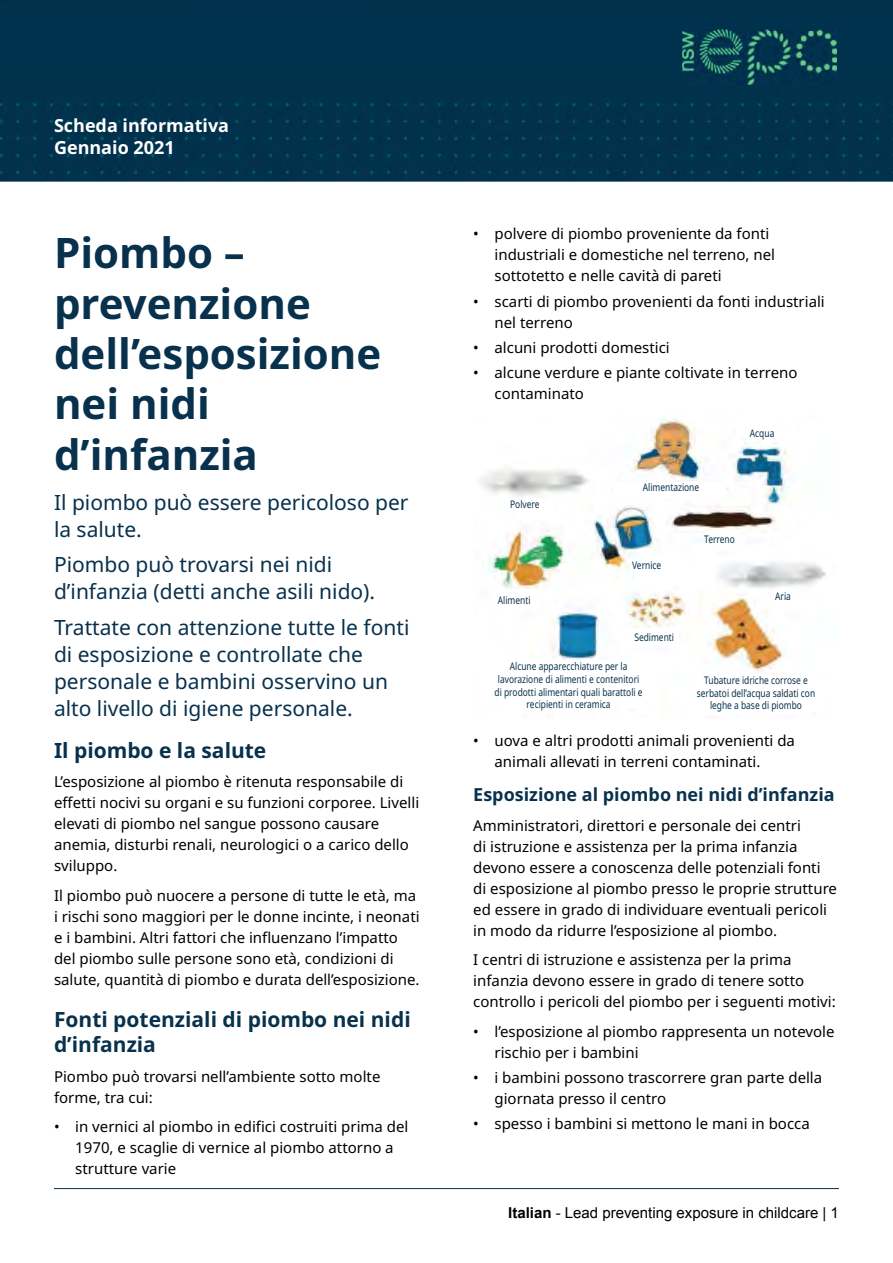
<style>
.page{position:relative;width:893px;height:1263px;background:#fff}
.page>*{position:absolute;margin:0;border:0;box-sizing:border-box;transform-origin:0 0}
.Head1{font:700 42px/50.4px "Noto Sans";color:#08314d}
.Intro{font:21px/27px "Noto Sans";color:#08314d}
.t1{font:700 21px/25.2px "Noto Sans";color:#08314d}
.Sub_1{font:700 18px "Noto Sans";color:#08314d}
.t2{font:700 18px "Noto Sans";color:#fff}
.Text{font:15px/21px "Noto Sans";color:#000}
.t3{font:15px "Arial";color:#000}
.Captions{font:10.5px/12.6px "Noto Sans";color:#08314d;text-align:center;scale:.8 1}
.s1{font-weight:700}
</style>
<div class="page">
<hr style="left:54px;top:1188px;width:785px;height:1px;background:#08314d">
<div style="left:0;top:0;width:893px;height:182px;background:#01324d"></div>
<img style="left:682px;top:29px;width:155px;height:55px">
<img style="left:480px;top:419px;width:346px;height:255px">
<div style="left:503px;top:661px;width:155px;height:47px;background:#fff"></div>
<div style="left:519px;top:499px;width:34px;height:21px;background:#fff"></div>
<div style="left:507px;top:590px;width:35px;height:19px;background:#fff"></div>
<div style="left:634px;top:567px;width:33px;height:18px;background:#fff"></div>
<div style="left:774px;top:593px;width:25px;height:16px;background:#fff"></div>
<div style="left:711px;top:530px;width:30px;height:21px;background:#fff"></div>
<div style="left:613px;top:482px;width:113px;height:17px;background:#fff"></div>
<div style="left:627px;top:628px;width:52px;height:17px;background:#fff"></div>
<div style="left:736px;top:416px;width:44px;height:21px;background:#fff"></div>
<p class="t2" style="left:54px;top:113px;width:177px">Scheda informativa</p>
<p class="t2" style="left:54px;top:134px;width:122px">Gennaio 2021</p>
<p class="Head1" style="left:54px;top:229px;width:329px">Piombo – prevenzione dell’esposizione nei nidi d’infanzia</p>
<p class="Intro" style="left:54px;top:489px;width:356px">Il piombo può essere pericoloso per la salute.</p>
<p class="Intro" style="left:54px;top:551px;width:323px">Piombo può trovarsi nei nidi d’infanzia (detti anche asili nido .(</p>
<p class="Intro" style="left:54px;top:614px;width:357px">Trattate con attenzione tutte le fonti di esposizione e controllate che personale e bambini osservino un alto livello di igiene personale.</p>
<p class="t1" style="left:54px;top:738px;width:214px">Il piombo lae salute</p>
<p class="Text" style="left:54px;top:772px;width:367px">’Lesposizione al piombo è ritenuta responsabile di effetti nocivi su organi e su funzioni corporee. Livelli elevati di piombo nel sangue possono causare anemia, disturbi renali, neurologici o a carico dello sviluppo.</p>
<p class="Text" style="left:54px;top:885px;width:367px">Il piombo può nuocere a persone di tutte le età, ma i rischi sono maggiori per le donne incinte i, neonati<br>ie bambini. Altri fattori che influenzano ’l impatto del piombo sulle persone sono età, condizioni di salute, quantità di piombo e durata dell’esposizione.</p>
<p class="t1" style="left:54px;top:1007px;width:358px">Fonti potenziali di piombo nei nidi d’infanzia</p>
<p class="Text" style="left:54px;top:1066px;width:328px">Piombo può trovarsi nell’ambiente sotto molte forme, tra cui:</p>
<p class="Text" style="left:75px;top:1117px;width:335px">in vernici al piombo in edifici costruiti prima del</p>
<p class="Text" style="left:54px;top:1117px;width:7px">•</p>
<p class="Text" style="left:75px;top:1138px;width:320px">1970, e scaglie di vernice al piombo attorno a strutture varie</p>
<p class="Text" style="left:473px;top:224px;width:7px">•</p>
<p class="Text" style="left:473px;top:291px;width:7px">•</p>
<p class="Text" style="left:473px;top:337px;width:7px">•</p>
<p class="Text" style="left:473px;top:362px;width:7px">•</p>
<p class="Text" style="left:495px;top:224px;width:276px">polvere di piombo proveniente da fonti</p>
<p class="Text" style="left:495px;top:245px;width:282px">industriali e domestiche nel terreno, nel sottotetto e nelle cavità di pareti</p>
<p class="Text" style="left:495px;top:291px;width:332px">scarti di piombo provenienti da fonti industriali</p>
<p class="Text" style="left:495px;top:312px;width:80px">nel terreno</p>
<p class="Text" style="left:495px;top:337px;width:177px">alcuni prodotti domestici</p>
<p class="Text" style="left:495px;top:362px;width:305px">alcune verdure e piante coltivate in terreno</p>
<p class="Text" style="left:495px;top:383px;width:91px">contaminato</p>
<p class="Captions" style="left:750px;top:427px;width:32px">Acqua</p>
<p class="Text" style="left:473px;top:730px;width:7px">•</p>
<p class="Captions" style="left:510px;top:499px;width:38px">Polvere</p>
<p class="Captions" style="left:498px;top:595px;width:42px">Alimenti</p>
<p class="Captions" style="left:643px;top:481px;width:72px">Alimentazione</p>
<p class="Captions" style="left:632px;top:559px;width:38px">Vernice</p>
<p class="Captions" style="left:704px;top:533px;width:40px">Terreno</p>
<p class="Captions" style="left:775px;top:590px;width:21px">Aria</p>
<p class="Captions" style="left:634px;top:631px;width:51px">Sedimenti</p>
<p class="Captions" style="left:495px;top:660px;width:187px">Alcune apparecchiature per la lavorazione di alimenti e contenitori di prodotti alimentari quali barattoli e recipienti in ceramica</p>
<p class="Captions" style="left:697px;top:674px;width:150px">Tubature idriche corrose e serbatoi dell’acqua saldati con leghe a base di piombo</p>
<p class="Text" style="left:495px;top:730px;width:302px">uova e altri prodotti animali provenienti da</p>
<p class="Text" style="left:495px;top:751px;width:267px">animali allevati in terreni contaminati.</p>
<p class="Sub_1" style="left:473px;top:782px;width:363px">Esposizione al piombo nei nidi d’infanzia</p>
<p class="Text" style="left:473px;top:815px;width:365px">Amministratori, direttori e personale dei centri<br>di istruzione e assistenza per la prima infanzia devono essere a conoscenza delle potenziali fonti di esposizione al piombo presso le proprie strutture ed essere in grado di individuare eventuali pericoli in modo da ridurre ’lesposizione al piombo.</p>
<p class="Text" style="left:473px;top:950px;width:364px">I centri di istruzione e assistenza per la prima infanzia devono essere in grado di tenere sotto controllo i pericoli del piombo per i seguenti motivi:</p>
<p class="Text" style="left:495px;top:1021px;width:341px">’lesposizione al piombo rappresenta un notevole</p>
<p class="Text" style="left:473px;top:1021px;width:7px">•</p>
<p class="Text" style="left:473px;top:1067px;width:7px">•</p>
<p class="Text" style="left:473px;top:1114px;width:7px">•</p>
<p class="Text" style="left:495px;top:1042px;width:146px">rischio per i bambini</p>
<p class="Text" style="left:495px;top:1067px;width:329px">i bambini possono trascorrere gran parte della</p>
<p class="Text" style="left:495px;top:1088px;width:173px">giornata presso il centro</p>
<p class="Text" style="left:495px;top:1114px;width:317px">spesso i bambini si mettono le mani in bocca</p>
<p class="t3" style="left:508px;top:1203px;width:332px"><span class="s1">Italian</span> - Lead preventing exposure in childcare 1|</p>
</div>
